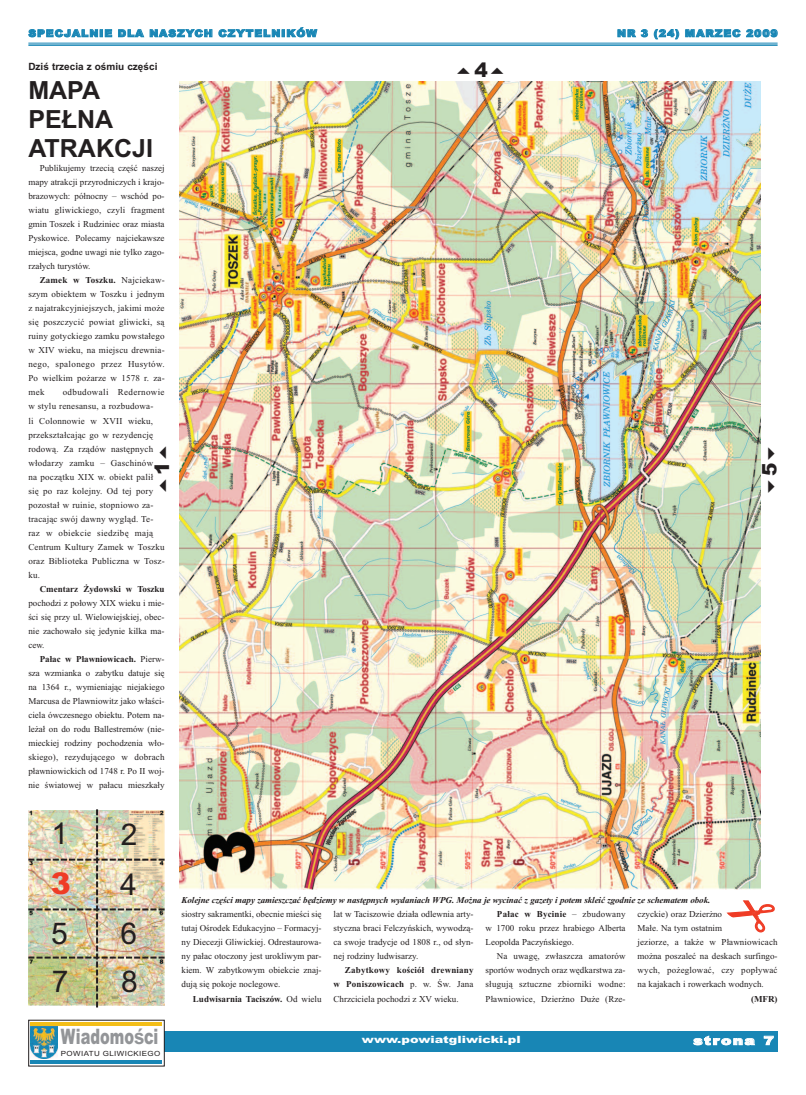
<style>
.page{position:relative;width:806px;height:1095px;background:#fff}
.page>*{position:absolute;margin:0;border:0;box-sizing:border-box;transform-origin:0 0}
.t1{font:30px "Arial";color:#231f20}
.t2{font:900 30px "Arial";color:#ef3c25}
.t3{font:700 25px/29px "Arial";color:#231f20}
.t4{font:900 21.3px "Arial";color:#939598;scale:.68 1}
.t5{font:900 20px "Arial";color:#231f20}
.t6{font:900 12px "Arial";letter-spacing:.095em;color:#fff;scale:1.28 1}
.t7{font:900 10px "Arial";letter-spacing:.1em;color:#1886b5;scale:1.06 1}
.t8{font:700 10px "Arial";color:#231f20}
.t9{font:900 10px "Arial";color:#fff;scale:1.28 1}
.t10{font:9px/14px "Times New Roman";letter-spacing:.01em;color:#231f20;text-align:justify}
.t11{font:700 9px/14px "Times New Roman";color:#231f20;text-align:justify}
.t12{font:italic 700 9px "Times New Roman";letter-spacing:-.01em;color:#231f20}
.t13{font:7.1px "Arial";letter-spacing:.05em;color:#231f20;scale:1.12 1}
.s1{font-weight:700}
.s2{font-weight:400}
</style>
<div class="page">
<div style="left:155px;top:1030px;width:622px;height:21px;background:#1886b5"></div>
<div style="left:29px;top:1019px;width:135px;height:46px;background:#fff"></div>
<img style="left:31px;top:1026px;width:26px;height:32px">
<hr style="left:31px;top:1021px;width:131px;height:3px;background:#f3be18">
<hr style="left:31px;top:1060px;width:131px;height:3px;background:#1886b5">
<hr style="left:28px;top:44px;width:749px;height:2px;background:#1886b5">
<hr style="left:28px;top:43px;width:749px;height:1px;background:#1886b5">
<img style="left:179px;top:82px;width:580px;height:807px">
<img style="left:28px;top:809px;width:136px;height:198px">
<p class="t7" style="left:28px;top:27px;width:273px">SPECJALNIE DLA NASZYCH CZYTELNIKÓW</p>
<p class="t7" style="left:616px;top:27px;width:153px">NR 3 (24) MARZEC 2009</p>
<h3 class="t5" style="left:474px;top:58px;width:15px">4</h3>
<p class="t8" style="left:28px;top:61px;width:130px">Dziś trzecia z ośmiu części</p>
<h2 class="t3" style="left:28px;top:76px;width:126px">MAPA<br>PEŁNA<br>ATRAKCJI</h2>
<p class="t10" style="left:28px;top:161px;width:138px;text-indent:11px">Publikujemy trzecią część naszej mapy atrakcji przyrodniczych i krajo&shy;brazowych: północny – wschód po&shy;wiatu gliwickiego, czyli fragment gmin Toszek i Rudziniec oraz miasta Pyskowice. Polecamy najciekawsze miejsca, godne uwagi nie tylko zago&shy;rzałych turystów.</p>
<p class="t10" style="left:28px;top:273px;width:138px;text-indent:11px"><span class="s1">Zamek w Toszku.</span> Najciekaw&shy;szym obiektem w Toszku i jednym z najatrakcyjniejszych, jakimi może się poszczycić powiat gliwicki, są ruiny gotyckiego zamku powstałego w XIV wieku, na miejscu drewnia&shy;nego, spalonego przez Husytów.<br>Po wielkim pożarze w 1578 r. za&shy;mek</p>
<p class="t10" style="left:28px;top:385px;width:138px;text-align:left;text-indent:34px">odbudowali Redernowie w stylu renesansu, a rozbudowa-<br>li Colonnowie w XVII wieku, przekształcając go w rezydencję rodową. Za rządów następnych włodarzy zamku – Gaschinów<br>na początku XIX w. obiekt palił się po raz kolejny. Od tej pory pozostał w ruinie, stopniowo za&shy;tracając swój dawny wygląd. Te&shy;raz w obiekcie siedzibę mają<br>Centrum Kultury Zamek w Toszku oraz Biblioteka Publiczna w Tosz&shy;ku.</p>
<p class="t11" style="left:40px;top:581px;width:126px">Cmentarz Żydowski w Toszku</p>
<p class="t10" style="left:28px;top:595px;width:138px">pochodzi z połowy XIX wieku i mie&shy;ści się przy ul. Wielowiejskiej, obec&shy;nie zachowało się jedynie kilka ma&shy;cew.</p>
<p class="t10" style="left:28px;top:651px;width:138px;text-indent:11px"><span class="s1">Pałac w Pławniowicach.</span> Pierw&shy;sza wzmianka o zabytku datuje się na 1364 r., wymieniając niejakiego Marcusa de Plawniowitz jako właści&shy;ciela ówczesnego obiektu. Potem na&shy;leżał on do rodu Ballestremów (nie&shy;mieckiej rodziny pochodzenia wło&shy;skiego), rezydującego w dobrach pławniowickich od 1748 r. Po II woj&shy;nie światowej w pałacu mieszkały</p>
<h1 class="t1" style="left:121px;top:816px;width:18px">2</h1>
<h1 class="t2" style="left:51px;top:866px;width:22px">3</h1>
<h3 class="t5" style="left:757px;top:476px;width:15px;rotate:-90deg">5</h3>
<h3 class="t5" style="left:150px;top:475px;width:15px;rotate:-90deg">1</h3>
<h1 class="t1" style="left:51px;top:816px;width:18px">1</h1>
<h1 class="t1" style="left:120px;top:866px;width:18px">4</h1>
<h1 class="t1" style="left:51px;top:915px;width:18px">5</h1>
<h1 class="t1" style="left:121px;top:915px;width:18px">6</h1>
<h1 class="t1" style="left:52px;top:964px;width:18px">7</h1>
<h1 class="t1" style="left:121px;top:964px;width:18px">8</h1>
<p class="t12" style="left:181px;top:894px;width:530px">Kolejne części mapy zamieszczać będziemy w następnych wydaniach WPG. Można je wycinać z gazety i potem skleić zgodnie ze schematem obok.</p>
<p class="t10" style="left:181px;top:907px;width:141px">siostry sakramentki, obecnie mieści się tutaj Ośrodek Edukacyjno – Formacyj&shy;ny Diecezji Gliwickiej. Odrestaurowa&shy;ny pałac otoczony jest urokliwym par&shy;kiem. W zabytkowym obiekcie znaj&shy;dują się pokoje noclegowe.</p>
<p class="t11" style="left:193px;top:991px;width:130px">Ludwisarnia Taciszów. <span class="s2">Od wielu</span></p>
<p class="t10" style="left:333px;top:907px;width:141px">lat w Taciszowie działa odlewnia arty&shy;styczna braci Felczyńskich, wywodzą&shy;ca swoje tradycje od 1808 r., od słyn&shy;nej rodziny ludwisarzy.</p>
<p class="t11" style="left:333px;top:963px;width:141px;text-indent:11px">Zabytkowy kościół drewniany w Poniszowicach <span class="s2">p. w. Św. Jana Chrzciciela pochodzi z XV wieku.</span></p>
<p class="t10" style="left:485px;top:907px;width:141px;text-indent:11px"><span class="s1">Pałac w Bycinie</span> – zbudowany w 1700 roku przez hrabiego Alberta Leopolda Paczyńskiego.</p>
<p class="t10" style="left:485px;top:949px;width:141px;text-indent:11px">Na uwagę, zwłaszcza amatorów sportów wodnych oraz wędkarstwa za&shy;sługują sztuczne zbiorniki wodne:<br>Pławniowice, Dzierżno Duże (Rze-</p>
<p class="t10" style="left:637px;top:907px;width:141px;text-align:left">czyckie) oraz Dzierżno<br>Małe. Na tym ostatnim<br>jeziorze, a także w Pławniowicach można poszaleć na deskach surfingo&shy;wych, pożeglować, czy popływać na kajakach i rowerkach wodnych.</p>
<p class="t11" style="left:750px;top:991px;width:28px">(MFR)</p>
<h3 class="t4" style="left:61px;top:1024px;width:145px">Wiadomo<span class="s1">ś</span>ci</h3>
<p class="t9" style="left:362px;top:1033px;width:125px">www.powiatgliwicki.pl</p>
<h3 class="t6" style="left:692px;top:1033px;width:64px">strona 7</h3>
<p class="t13" style="left:61px;top:1049px;width:90px">POWIATU GLIWICKIEGO</p>
</div>
